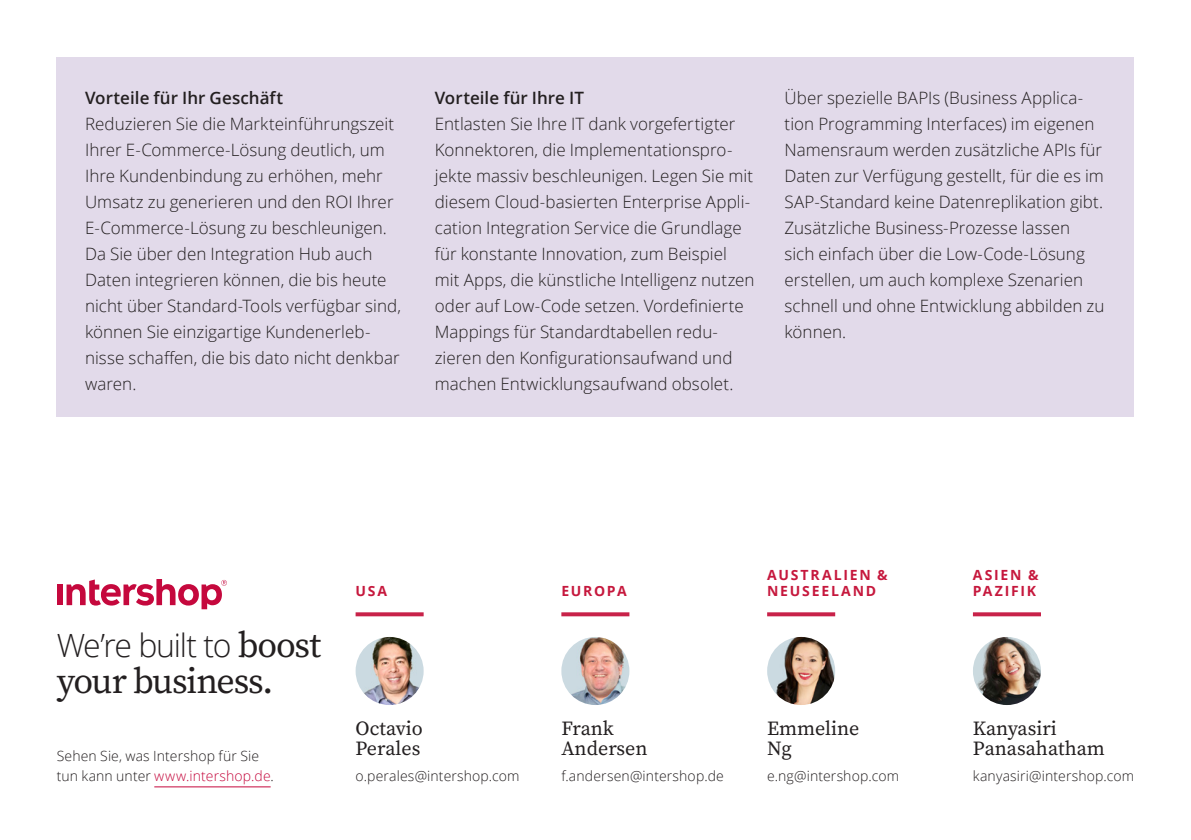
<style>
.page{position:relative;width:1191px;height:840px;background:#fff}
.page>*{position:absolute;margin:0;border:0;box-sizing:border-box;transform-origin:0 0}
.t1{font:36px "Source Serif Pro";letter-spacing:-.035em;color:#231f20}
.t2{font:300 32px "Open Sans";letter-spacing:-.04em;color:#231f20}
.t3{font:20px/20px "Source Serif Pro";color:#231f20}
.t4{font:300 17px/26px "Open Sans";color:#231f20}
.t5{font:600 17px "Open Sans";letter-spacing:.005em;color:#231f20}
.t6{font:300 14px/20px "Open Sans";letter-spacing:.01em;color:#231f20}
.t7{font:700 14px/16px "Open Sans";letter-spacing:.125em;color:#c6183d}
.s1{font-family:"Source Serif Pro";font-weight:400;font-size:36px}
.s2{color:#c5083d}
</style>
<div class="page">
<hr style="left:154px;top:786px;width:117px;height:1px;background:#c5083d">
<div style="left:57px;top:584px;width:5px;height:20px;background:#c5083d"></div>
<svg style="left:67px;top:579px;width:160px;height:30px"></svg>
<img style="left:355px;top:636px;width:68px;height:68px;border-radius:34px">
<svg style="left:355px;top:612px;width:68px;height:4px"></svg>
<img style="left:561px;top:636px;width:68px;height:68px;border-radius:34px">
<svg style="left:561px;top:612px;width:68px;height:4px"></svg>
<img style="left:767px;top:636px;width:68px;height:68px;border-radius:34px">
<svg style="left:767px;top:612px;width:68px;height:4px"></svg>
<img style="left:973px;top:636px;width:68px;height:68px;border-radius:34px">
<svg style="left:973px;top:612px;width:68px;height:4px"></svg>
<div style="left:57px;top:57px;width:1077px;height:359px;background:#e2daea"></div>
<p class="t5" style="left:85px;top:86px;width:199px">Vorteile für Ihr Geschäft</p>
<p class="t4" style="left:85px;top:110px;width:317px">Reduzieren Sie die Markteinführungszeit Ihrer E-Commerce-Lösung deutlich, um Ihre Kundenbindung zu erhöhen, mehr Umsatz zu generieren und den ROI Ihrer E-Commerce-Lösung zu beschleunigen.<br>Da Sie über den Integration Hub auch Daten integrieren können, die bis heute nicht über Standard-Tools verfügbar sind, können Sie einzigartige Kundenerleb&shy;nisse schaffen, die bis dato nicht denkbar waren.</p>
<p class="t5" style="left:435px;top:86px;width:151px">Vorteile für Ihre IT</p>
<p class="t4" style="left:435px;top:110px;width:321px">Entlasten Sie Ihre IT dank vorgefertigter Konnektoren, die Implementationspro&shy;jekte massiv beschleunigen. Legen Sie mit diesem Cloud-basierten Enterprise Appli&shy;cation Integration Service die Grundlage für konstante Innovation, zum Beispiel mit Apps, die künstliche Intelligenz nutzen oder auf Low-Code setzen. Vordefinierte Mappings für Standardtabellen redu&shy;zieren den Konfigurationsaufwand und machen Entwicklungsaufwand obsolet.</p>
<p class="t4" style="left:784px;top:84px;width:321px">Über spezielle BAPIs (Business Applica&shy;tion Programming Interfaces) im eigenen Namensraum werden zusätzliche APIs für Daten zur Verfügung gestellt, für die es im SAP-Standard keine Datenreplikation gibt.<br>Zusätzliche Business-Prozesse lassen sich einfach über die Low-Code-Lösung erstellen, um auch komplexe Szenarien schnell und ohne Entwicklung abbilden zu können.</p>
<h2 class="t2" style="left:57px;top:623px;width:266px">We’re built to <span class="s1">boost</span></h2>
<h1 class="t1" style="left:57px;top:656px;width:218px">your business.</h1>
<p class="t6" style="left:57px;top:745px;width:219px">Sehen Sie, was Intershop für Sie tun kann unter <span class="s2">www.intershop.de</span>.</p>
<p class="t7" style="left:355px;top:582px;width:33px">USA</p>
<p class="t3" style="left:355px;top:717px;width:69px">Octavio<br>Perales</p>
<p class="t6" style="left:355px;top:765px;width:166px">o.perales@intershop.com</p>
<p class="t7" style="left:561px;top:582px;width:67px">EUROPA</p>
<p class="t3" style="left:561px;top:717px;width:88px">Frank<br>Andersen</p>
<p class="t6" style="left:561px;top:765px;width:164px">f.andersen@intershop.de</p>
<p class="t7" style="left:767px;top:566px;width:122px">AUSTRALIEN &amp;<br>NEUSEELAND</p>
<p class="t3" style="left:767px;top:717px;width:94px">Emmeline<br>Ng</p>
<p class="t6" style="left:767px;top:765px;width:133px">e.ng@intershop.com</p>
<p class="t7" style="left:973px;top:566px;width:67px">ASIEN &amp;<br>PAZIFIK</p>
<p class="t3" style="left:973px;top:717px;width:133px">Kanyasiri<br>Panasahatham</p>
<p class="t6" style="left:973px;top:765px;width:163px">kanyasiri@intershop.com</p>
</div>
